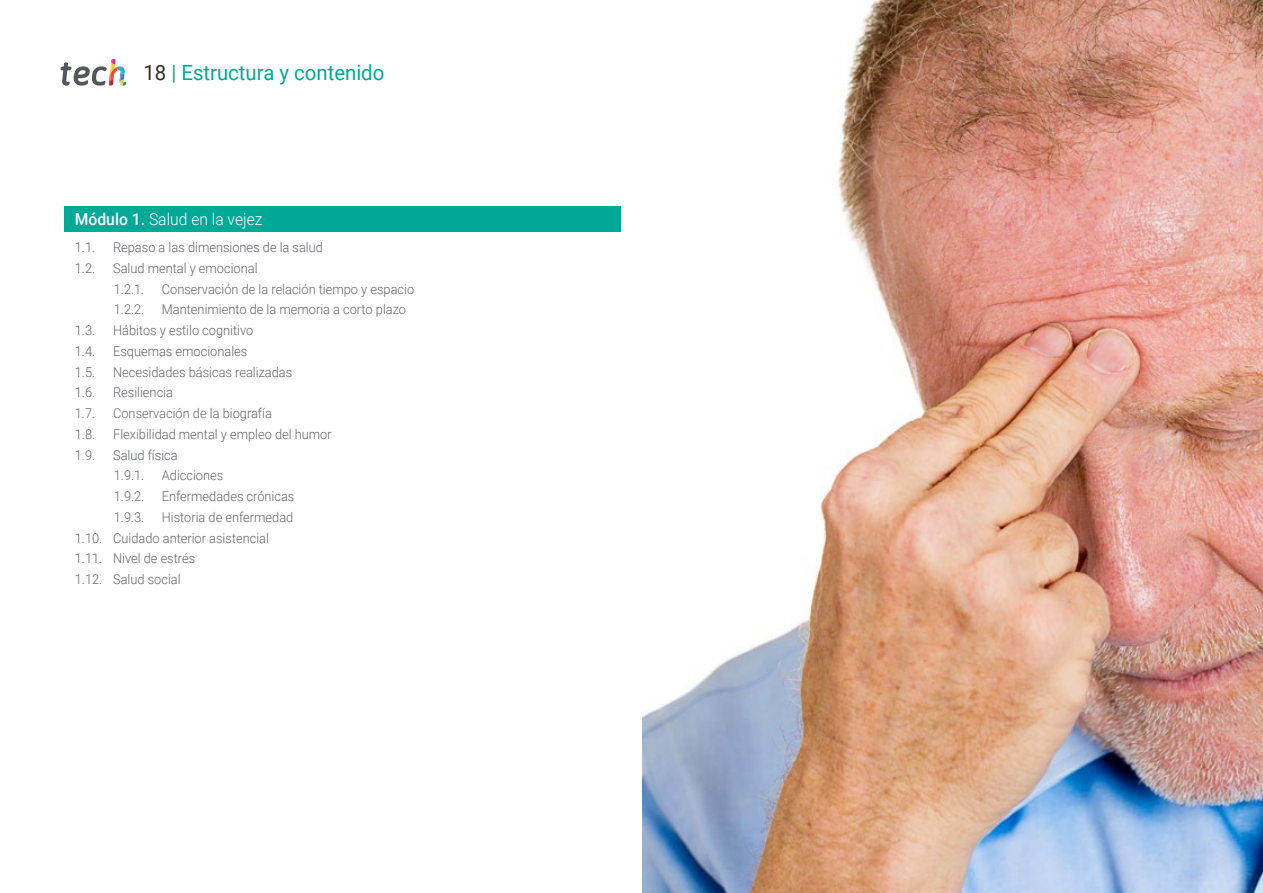
<style>
.page{position:relative;width:1263px;height:893px;background:#fff}
.page>*{position:absolute;margin:0;border:0;box-sizing:border-box;transform-origin:0 0}
.t1{font:21px "Roboto";color:#00a996}
.t2{font:300 16.5px "Roboto";color:#fff;scale:.95 1}
.t3{font:300 13.5px/20.7px "Roboto";color:#61646a;scale:.95 1}
.s1{color:#312e20}
.s2{font-weight:500}
</style>
<div class="page">
<div style="left:64px;top:206px;width:557px;height:25px;background:#00a996"></div>
<img style="left:642px;top:0;width:621px;height:893px">
<svg style="left:61px;top:59px;width:65px;height:27px"></svg>
<h1 class="t1" style="left:144px;top:57px;width:242px"><span class="s1">18</span> | Estructura y contenido</h1>
<p class="t2" style="left:75px;top:208px;width:199px"><span class="s2">Módulo 1.</span> Salud en la vejez</p>
<p class="t3" style="left:75px;top:236px;width:23px">1.1.</p>
<p class="t3" style="left:113px;top:236px;width:222px">Repaso a las dimensiones de la salud</p>
<p class="t3" style="left:75px;top:257px;width:23px">1.2.</p>
<p class="t3" style="left:113px;top:257px;width:154px">Salud mental y emocional<br>1.2.1.</p>
<p class="t3" style="left:162px;top:278px;width:267px">Conservación de la relación tiempo y espacio</p>
<p class="t3" style="left:114px;top:299px;width:34px">1.2.2.</p>
<p class="t3" style="left:162px;top:299px;width:259px">Mantenimiento de la memoria a corto plazo</p>
<p class="t3" style="left:75px;top:319px;width:23px">1.3.</p>
<p class="t3" style="left:113px;top:319px;width:149px">Hábitos y estilo cognitivo</p>
<p class="t3" style="left:75px;top:340px;width:23px">1.4.</p>
<p class="t3" style="left:113px;top:340px;width:143px">Esquemas emocionales</p>
<p class="t3" style="left:75px;top:361px;width:23px">1.5.</p>
<p class="t3" style="left:113px;top:361px;width:190px">Necesidades básicas realizadas</p>
<p class="t3" style="left:75px;top:382px;width:23px">1.6.</p>
<p class="t3" style="left:113px;top:382px;width:65px">Resiliencia</p>
<p class="t3" style="left:75px;top:402px;width:23px">1.7.</p>
<p class="t3" style="left:113px;top:402px;width:169px">Conservación de la biografía</p>
<p class="t3" style="left:75px;top:423px;width:23px">1.8.</p>
<p class="t3" style="left:113px;top:423px;width:232px">Flexibilidad mental y empleo del humor</p>
<p class="t3" style="left:75px;top:444px;width:23px">1.9.</p>
<p class="t3" style="left:113px;top:444px;width:69px">Salud física<br>1.9.1.</p>
<p class="t3" style="left:162px;top:465px;width:66px">Adicciones</p>
<p class="t3" style="left:114px;top:485px;width:34px">1.9.2.</p>
<p class="t3" style="left:162px;top:485px;width:141px">Enfermedades crónicas</p>
<p class="t3" style="left:114px;top:506px;width:34px">1.9.3.</p>
<p class="t3" style="left:75px;top:506px;width:232px;text-indent:87px">Historia de enfermedad<br>1.10. Cuidado anterior asistencial<br>1.11. Nivel de estrés<br>1.12. Salud social</p>
</div>
